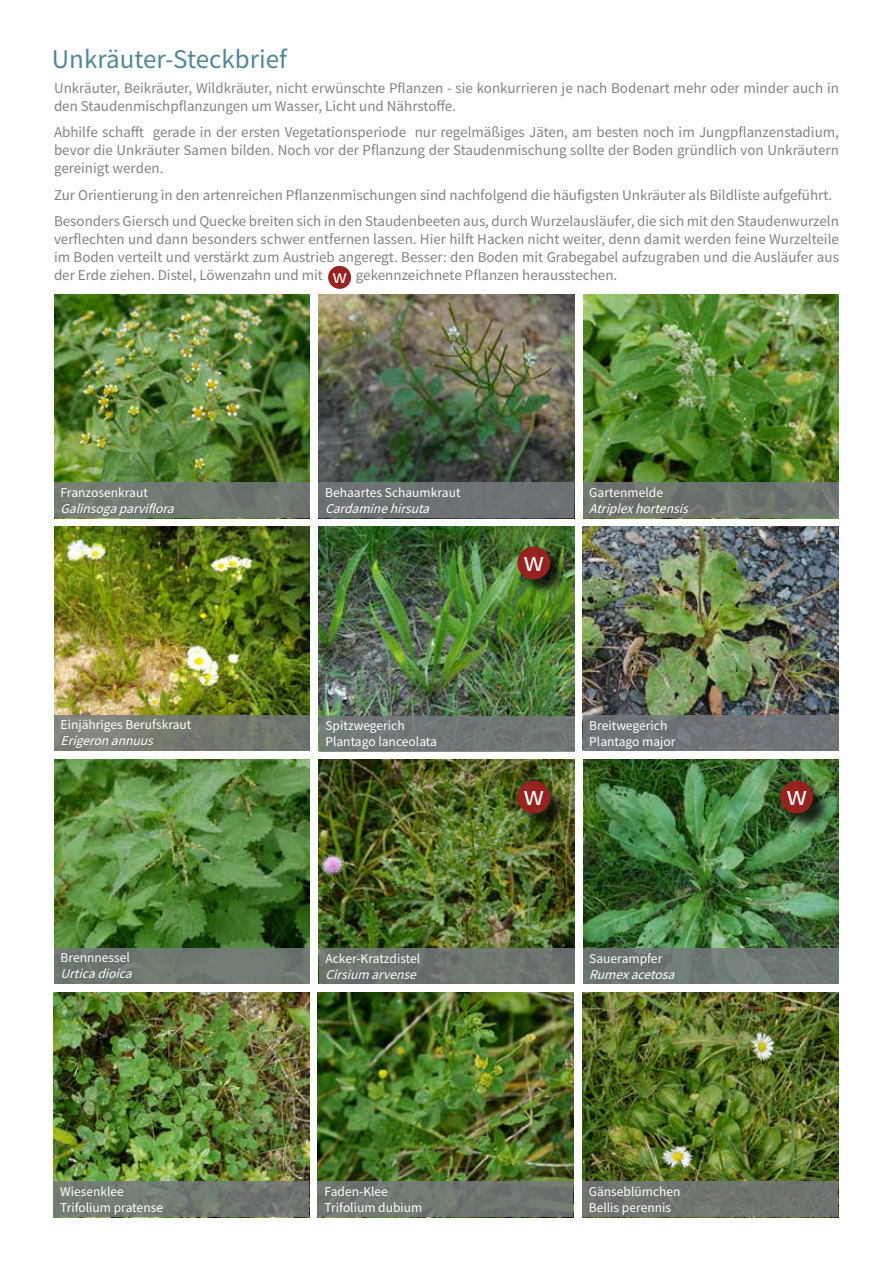
<style>
.page{position:relative;width:893px;height:1263px;background:#fff}
.page>*{position:absolute;margin:0;border:0;box-sizing:border-box;transform-origin:0 0}
.t1{font:28.8px "Source Sans Pro";color:#fff}
.t2{font:27px "Source Sans Pro";color:#538696}
.t3{font:20.1px "Source Sans Pro";color:#fff}
.t4{font:15px/18px "Source Sans Pro";color:#808285}
.t5{font:13.5px/16.2px "Source Sans Pro";color:#fff}
.t6{font:italic 13.5px "Source Sans Pro";color:#fff}
</style>
<div class="page">
<img style="left:54px;top:294px;width:256px;height:189px">
<img style="left:583px;top:294px;width:256px;height:189px">
<img style="left:54px;top:527px;width:256px;height:189px">
<img style="left:583px;top:527px;width:256px;height:224px">
<img style="left:318px;top:294px;width:256px;height:189px">
<img style="left:54px;top:759px;width:256px;height:190px">
<img style="left:318px;top:527px;width:256px;height:224px">
<img style="left:583px;top:759px;width:256px;height:189px">
<img style="left:318px;top:759px;width:256px;height:224px">
<div style="left:583px;top:948px;width:256px;height:36px;background:linear-gradient(to right,#6b7671,#717b76)"></div>
<div style="left:54px;top:949px;width:256px;height:35px;background:#6f7a71"></div>
<div style="left:319px;top:716px;width:256px;height:35px;background:#717877"></div>
<div style="left:318px;top:483px;width:256px;height:35px;background:#6d7274"></div>
<div style="left:54px;top:483px;width:256px;height:35px;background:#717b72"></div>
<div style="left:319px;top:948px;width:256px;height:36px;background:#6d756e"></div>
<div style="left:54px;top:716px;width:256px;height:35px;background:linear-gradient(to right,#85857d,#6b7368)"></div>
<div style="left:583px;top:483px;width:256px;height:35px;background:#6e756d"></div>
<div style="left:583px;top:715px;width:256px;height:35px;background:#6f7378"></div>
<img style="left:317px;top:993px;width:256px;height:188px">
<img style="left:582px;top:993px;width:256px;height:188px">
<img style="left:53px;top:993px;width:256px;height:188px">
<div style="left:317px;top:1181px;width:256px;height:36px;background:#707870"></div>
<div style="left:582px;top:1181px;width:256px;height:36px;background:#70756f"></div>
<svg style="left:53px;top:1181px;width:256px;height:36px;background:#717971"></svg>
<div style="left:520px;top:549px;width:48px;height:49px;background:#000;opacity:.75"></div>
<div style="left:517px;top:546px;width:33px;height:33px;background:#962320;border-radius:50%"></div>
<div style="left:328px;top:266px;width:23px;height:23px;background:#962320;border-radius:50%"></div>
<div style="left:520px;top:783px;width:48px;height:49px;background:#000;opacity:.75"></div>
<div style="left:517px;top:781px;width:33px;height:32px;background:#962320;border-radius:50%"></div>
<div style="left:783px;top:783px;width:48px;height:49px;background:#000;opacity:.75"></div>
<div style="left:780px;top:781px;width:33px;height:32px;background:#962320;border-radius:50%"></div>
<h2 class="t2" style="left:52px;top:42px;width:237px">Unkräuter-Steckbrief</h2>
<p class="t4" style="left:54px;top:79px;width:786px">Unkräuter, Beikräuter, Wildkräuter, nicht erwünschte Pflanzen - sie konkurrieren je nach Bodenart mehr oder minder auch in den Staudenmischpflanzungen um Wasser, Licht und Nährstoffe.</p>
<p class="t4" style="left:54px;top:123px;width:786px;text-align:justify">Abhilfe schafft gerade in der ersten Vegetationsperiode nur regelmäßiges Jäten, am besten noch im Jungpflanzenstadium, bevor die Unkräuter Samen bilden. Noch vor der Pflanzung der Staudenmischung sollte der Boden gründlich von Unkräutern gereinigt werden.</p>
<p class="t4" style="left:54px;top:181px;width:786px;line-height:26.5px">Zur Orientierung in den artenreichen Pflanzenmischungen sind nachfolgend die häufigsten Unkräuter als Bildliste aufgeführt.<br>Besonders Giersch und Quecke breiten sich in den Staudenbeeten aus, durch Wurzelausläufer, die sich mit den Staudenwurzeln</p>
<p class="t4" style="left:54px;top:230px;width:786px;text-align:justify">verflechten und dann besonders schwer entfernen lassen. Hier hilft Hacken nicht weiter, denn damit werden feine Wurzelteile im Boden verteilt und verstärkt zum Austrieb angeregt. Besser: den Boden mit Grabegabel aufzugraben und die Ausläufer aus der Erde ziehen. Distel, Löwenzahn und mit</p>
<p class="t4" style="left:356px;top:266px;width:263px">gekennzeichnete Pflanzen herausstechen.</p>
<h3 class="t3" style="left:332px;top:264px;width:16px">w</h3>
<p class="t5" style="left:61px;top:484px;width:89px">Franzosenkraut</p>
<p class="t6" style="left:61px;top:500px;width:119px">Galinsogaparviflora</p>
<p class="t5" style="left:325px;top:484px;width:137px">Behaartes Schaumkraut</p>
<p class="t6" style="left:325px;top:500px;width:110px">Cardaminehirsuta</p>
<p class="t5" style="left:589px;top:484px;width:75px">Gartenmelde</p>
<p class="t6" style="left:589px;top:500px;width:104px">Atriplexhortensis</p>
<h1 class="t1" style="left:524px;top:543px;width:22px">w</h1>
<p class="t5" style="left:61px;top:716px;width:132px">Einjähriges Berufskraut</p>
<p class="t6" style="left:61px;top:732px;width:98px">Erigeronannuus</p>
<p class="t5" style="left:325px;top:717px;width:113px">Spitzwegerich<br>Plantago lanceolata</p>
<p class="t5" style="left:589px;top:717px;width:88px">Breitwegerich<br>Plantago major</p>
<h1 class="t1" style="left:524px;top:777px;width:22px">w</h1>
<h1 class="t1" style="left:786px;top:777px;width:22px">w</h1>
<p class="t5" style="left:61px;top:949px;width:71px">Brennnessel</p>
<p class="t6" style="left:61px;top:965px;width:77px">Urticadioica</p>
<p class="t5" style="left:325px;top:950px;width:96px">Acker-Kratzdistel</p>
<p class="t6" style="left:325px;top:966px;width:96px">Cirsium arvense</p>
<p class="t5" style="left:589px;top:950px;width:75px">Sauerampfer</p>
<p class="t6" style="left:589px;top:966px;width:91px">Rumexacetosa</p>
<p class="t5" style="left:60px;top:1183px;width:105px">Wiesenklee<br>Trifolium pratense</p>
<p class="t5" style="left:325px;top:1183px;width:99px">Faden-Klee<br>Trifolium dubium</p>
<p class="t5" style="left:589px;top:1183px;width:93px">Gänseblümchen<br>Bellis perennis</p>
</div>
